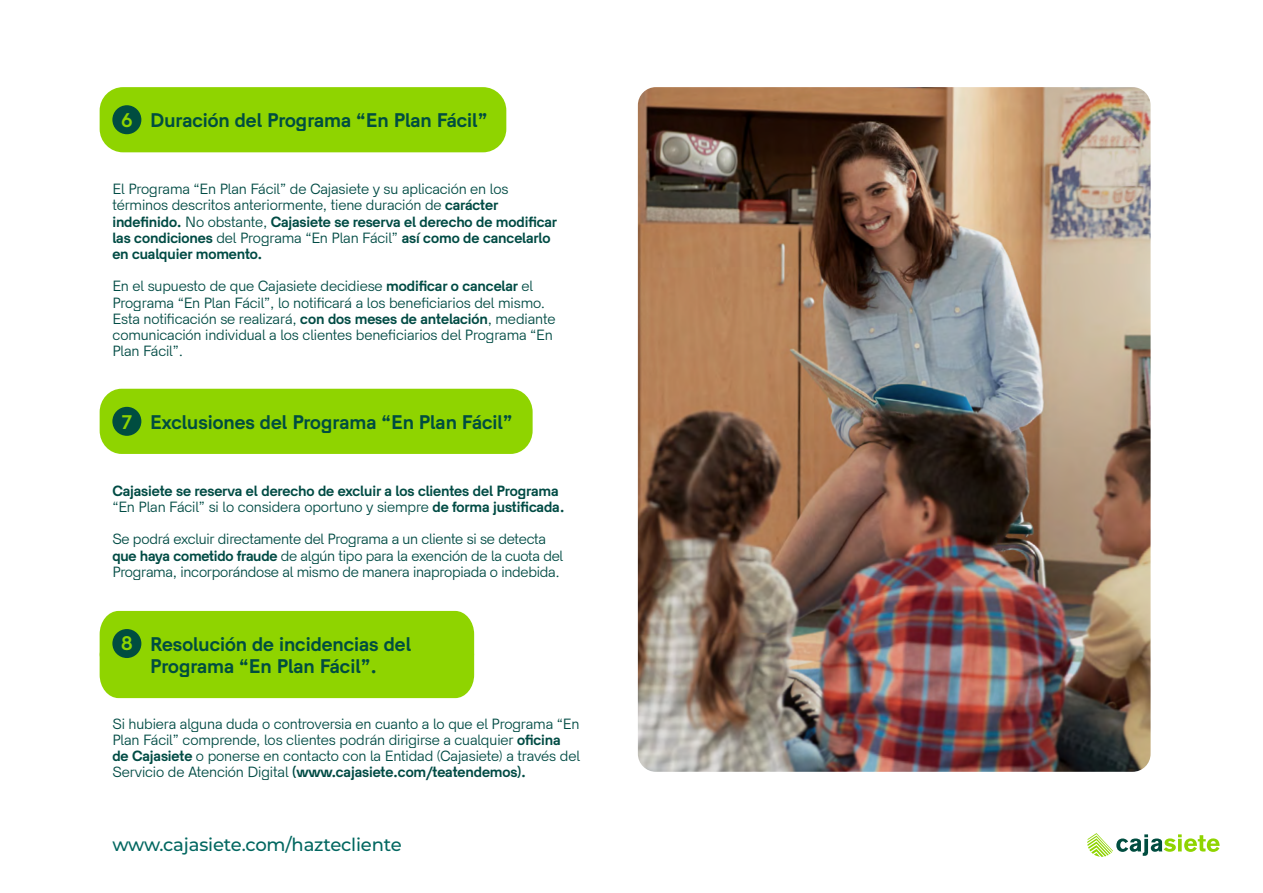
<style>
.page{position:relative;width:1263px;height:893px;background:#fff}
.page>*{position:absolute;margin:0;border:0;box-sizing:border-box;transform-origin:0 0}
.t1{font:700 18px/21.6px "HK Guise";color:#004d40}
.t2{font:500 18px "Montserrat";letter-spacing:-.01em;color:#026760}
.t3{font:700 18px "HK Guise";color:#8fd400}
.t4{font:13.5px/16.2px "HK Guise";letter-spacing:-.01em;color:#004b44}
.t5{font:700 13.5px/16.2px "HK Guise";letter-spacing:-.01em;color:#004b44}
.s1{font-weight:700}
.s2{font-weight:400}
</style>
<div class="page">
<svg style="left:1087px;top:833px;width:132px;height:24px"></svg>
<div style="left:100px;top:389px;width:433px;height:65px;background:#8fd400;border-radius:23px"></div>
<div style="left:100px;top:611px;width:374px;height:87px;background:#8fd400"></div>
<div style="left:100px;top:87px;width:406px;height:65px;background:#8fd400;border-radius:23px"></div>
<div style="left:112px;top:105px;width:29px;height:29px;background:#004d40;border-radius:50%"></div>
<div style="left:112px;top:407px;width:29px;height:29px;background:#004d40;border-radius:50%"></div>
<div style="left:112px;top:629px;width:29px;height:29px;background:#004d40;border-radius:50%"></div>
<img style="left:638px;top:87px;width:512px;height:685px">
<h1 class="t3" style="left:121px;top:105px;width:13px">6</h1>
<h1 class="t1" style="left:150px;top:108px;width:339px">Duración del Programa “En Plan Fácil”</h1>
<p class="t4" style="left:112px;top:180px;width:446px">El Programa “En Plan Fácil” de Cajasiete y su aplicación en los términos descritos anteriormente, tiene duración de <span class="s1">carácter indefinido.</span> No obstante, <span class="s1">Cajasiete se reserva el derecho de modificar las condiciones</span> del Programa “En Plan Fácil” <span class="s1">así como de cancelarlo en cualquier momento.</span></p>
<p class="t4" style="left:112px;top:277px;width:445px">En el supuesto de que Cajasiete decidiese <span class="s1">modificar o cancelar</span> el Programa “En Plan Fácil”, lo notificará a los beneficiarios del mismo.<br>Esta notificación se realizará, <span class="s1">con dos meses de antelación</span>, mediante comunicación individual a los clientes beneficiarios del Programa “En Plan Fácil”.</p>
<h1 class="t3" style="left:121px;top:407px;width:13px">7</h1>
<h1 class="t1" style="left:150px;top:409px;width:364px">Exclusiones del Programa “En Plan Fácil”</h1>
<p class="t5" style="left:112px;top:481px;width:454px">Cajasiete se reserva el derecho de excluir a los clientes del Programa <span class="s2">“En Plan Fácil” si lo considera oportuno y siempre</span> de forma justificada.</p>
<p class="t4" style="left:112px;top:530px;width:452px">Se podrá excluir directamente del Programa a un cliente si se detecta <span class="s1">que haya cometido fraude</span> de algún tipo para la exención de la cuota del<br>Programa, incorporándose al mismo de manera inapropiada o indebida.</p>
<h1 class="t3" style="left:121px;top:628px;width:13px">8</h1>
<h1 class="t1" style="left:150px;top:632px;width:262px">Resolución de incidencias del<br>Programa “En Plan Fácil”.</h1>
<p class="t4" style="left:112px;top:714px;width:469px">Si hubiera alguna duda o controversia en cuanto a lo que el Programa “En Plan Fácil” comprende, los clientes podrán dirigirse a cualquier <span class="s1">oficina de Cajasiete</span> o ponerse en contacto con la Entidad (Cajasiete) a través del Servicio de Atención Digital <span class="s1">(www.cajasiete.com/teatendemos).</span></p>
<h1 class="t2" style="left:112px;top:832px;width:291px">www.cajasiete.com/haztecliente</h1>
</div>
